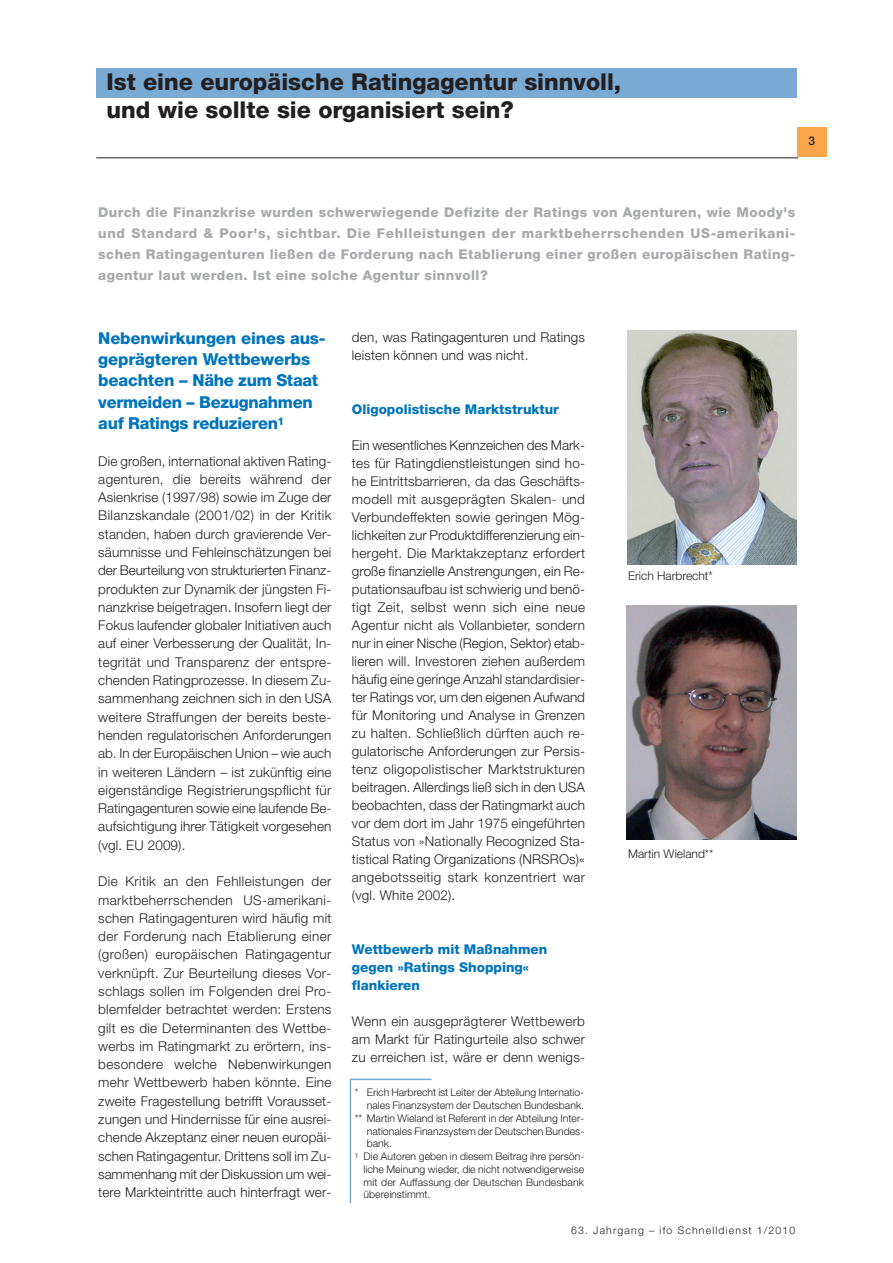
<style>
.page{position:relative;width:893px;height:1263px;background:#fff}
.page>*{position:absolute;margin:0;border:0;box-sizing:border-box;transform-origin:0 0}
.t1{font:800 23.25px "Helvetica Neue LT Std";color:#231f20}
.t2{font:800 16.5px/21.3px "Helvetica Neue LT Std";letter-spacing:-.02em;color:#0074bc}
.t3{font:300 13.5px/18.3px "Helvetica Neue LT Std";letter-spacing:.01em;color:#231f20;text-align:justify}
.t4{font:800 13.5px/21px "Helvetica Neue LT Std";letter-spacing:.03em;color:#a8a9ad;text-align:justify}
.t5{font:800 13.5px/18px "Helvetica Neue LT Std";color:#0074bc}
.t6{font:300 12px "Helvetica Neue LT Std";color:#231f20}
.t7{font:500 12px "Helvetica Neue LT Std";color:#231f20}
.t8{font:300 10.5px "Helvetica Neue LT Std";color:#231f20}
.t9{font:300 10.5px "Helvetica Neue LT Std";letter-spacing:.11em;color:#231f20}
</style>
<div class="page">
<hr style="left:96px;top:157px;width:702px;height:1px;background:#231f20">
<div style="left:796px;top:128px;width:30px;height:29px;background:#f9a64a"></div>
<div style="left:97px;top:68px;width:699px;height:30px;background:#79aad4"></div>
<img style="left:627px;top:331px;width:169px;height:233px">
<img style="left:626px;top:605px;width:170px;height:234px">
<svg style="left:349px;top:1078px;width:83px;height:125px"></svg>
<h1 class="t1" style="left:106px;top:73px;width:516px">Ist eine europäische Ratingagentur sinnvoll,</h1>
<h1 class="t1" style="left:106px;top:101px;width:409px">und wie sollte sie organisiert sein?</h1>
<p class="t7" style="left:808px;top:136px;width:8px">3</p>
<p class="t4" style="left:98px;top:203px;width:698px">Durch die Finanzkrise wurden schwerwiegende Defizite der Ratings von Agenturen, wie Moody's und Standard &amp; Poor's, sichtbar. Die Fehlleistungen der marktbeherrschenden US-amerikani&shy;schen Ratingagenturen ließen de Forderung nach Etablierung einer großen europäischen Rating&shy;agentur laut werden. Ist eine solche Agentur sinnvoll?</p>
<p class="t2" style="left:98px;top:329px;width:229px">Nebenwirkungen eines aus&shy;geprägteren Wettbewerbs beachten – Nähe zum Staat vermeiden – Bezugnahmen auf Ratings reduzieren<sup>1</sup></p>
<p class="t3" style="left:98px;top:453px;width:235px">Die großen, international aktiven Rating&shy;agenturen, die bereits während der Asienkrise (1997/98) sowie im Zuge der Bilanzskandale (2001/02) in der Kritik standen, haben durch gravierende Ver&shy;säumnisse und Fehleinschätzungen bei der Beurteilung von strukturierten Finanz&shy;produkten zur Dynamik der jüngsten Fi&shy;nanzkrise beigetragen. Insofern liegt der Fokus laufender globaler Initiativen auch auf einer Verbesserung der Qualität, In&shy;tegrität und Transparenz der entspre&shy;chenden Ratingprozesse. In diesem Zu&shy;sammenhang zeichnen sich in den USA weitere Straffungen der bereits beste&shy;henden regulatorischen Anforderungen ab. In der Europäischen Union – wie auch in weiteren Ländern – ist zukünftig eine eigenständige Registrierungspflicht für Ratingagenturen sowie eine laufende Be&shy;aufsichtigung ihrer Tätigkeit vorgesehen (vgl. EU 2009).</p>
<p class="t3" style="left:98px;top:874px;width:235px">Die Kritik an den Fehlleistungen der marktbeherrschenden US-amerikani&shy;schen Ratingagenturen wird häufig mit der Forderung nach Etablierung einer (großen) europäischen Ratingagentur verknüpft. Zur Beurteilung dieses Vor&shy;schlags sollen im Folgenden drei Pro&shy;blemfelder betrachtet werden: Erstens gilt es die Determinanten des Wettbe&shy;werbs im Ratingmarkt zu erörtern, ins&shy;besondere welche Nebenwirkungen mehr Wettbewerb haben könnte. Eine zweite Fragestellung betrifft Vorausset&shy;zungen und Hindernisse für eine ausrei&shy;chende Akzeptanz einer neuen europäi&shy;schen Ratingagentur. Drittens soll im Zu&shy;sammenhang mit der Diskussion um wei&shy;tere Markteintritte auch hinterfragt wer-</p>
<p class="t3" style="left:352px;top:329px;width:234px">den, was Ratingagenturen und Ratings leisten können und was nicht.</p>
<p class="t5" style="left:352px;top:401px;width:209px">Oligopolistische Marktstruktur</p>
<p class="t3" style="left:352px;top:437px;width:235px">Ein wesentliches Kennzeichen des Mark&shy;tes für Ratingdienstleistungen sind ho&shy;he Eintrittsbarrieren, da das Geschäfts&shy;modell mit ausgeprägten Skalen- und Verbundeffekten sowie geringen Mög&shy;lichkeiten zur Produktdifferenzierung ein&shy;hergeht. Die Marktakzeptanz erfordert große finanzielle Anstrengungen, ein Re&shy;putationsaufbau ist schwierig und benö&shy;tigt Zeit, selbst wenn sich eine neue Agentur nicht als Vollanbieter, sondern nur in einer Nische (Region, Sektor) etab&shy;lieren will. Investoren ziehen außerdem häufig eine geringe Anzahl standardisier&shy;ter Ratings vor, um den eigenen Aufwand für Monitoring und Analyse in Grenzen zu halten. Schließlich dürften auch re&shy;gulatorische Anforderungen zur Persis&shy;tenz oligopolistischer Marktstrukturen beitragen. Allerdings ließ sich in den USA beobachten, dass der Ratingmarkt auch vor dem dort im Jahr 1975 eingeführten Status von »Nationally Recognized Sta&shy;tistical Rating Organizations (NRSROs)« angebotsseitig stark konzentriert war (vgl. White 2002).</p>
<p class="t5" style="left:352px;top:941px;width:197px">Wettbewerb mit Maßnahmen gegen »Ratings Shopping« flankieren</p>
<p class="t3" style="left:352px;top:1013px;width:235px">Wenn ein ausgeprägterer Wettbewerb am Markt für Ratingurteile also schwer zu erreichen ist, wäre er denn wenigs-</p>
<p class="t8" style="left:355px;top:1089px;width:231px">* Erich Harbrecht ist Leiter der Abteilung Internatio-</p>
<p class="t8" style="left:367px;top:1102px;width:219px">nales Finanzsystem der Deutschen Bundesbank.</p>
<p class="t8" style="left:355px;top:1114px;width:231px">** Martin Wieland ist Referent in der Abteilung Inter-</p>
<p class="t8" style="left:367px;top:1127px;width:219px">nationales Finanzsystem der Deutschen Bundes-</p>
<p class="t8" style="left:367px;top:1140px;width:27px">bank.</p>
<p class="t8" style="left:355px;top:1153px;width:231px"><sup>1</sup> Die Autoren geben in diesem Beitrag ihre persön-</p>
<p class="t8" style="left:363px;top:1165px;width:222px">liche Meinung wieder, die nicht notwendigerweise</p>
<p class="t8" style="left:363px;top:1178px;width:222px">mit der Auffassung der Deutschen Bundesbank</p>
<p class="t8" style="left:363px;top:1191px;width:68px">übereinstimmt.</p>
<p class="t6" style="left:628px;top:572px;width:86px">Erich Harbrecht*</p>
<p class="t6" style="left:628px;top:849px;width:87px">Martin Wieland**</p>
<p class="t9" style="left:571px;top:1227px;width:226px">63. Jahrgang – ifo Schnelldienst 1/2010</p>
</div>
